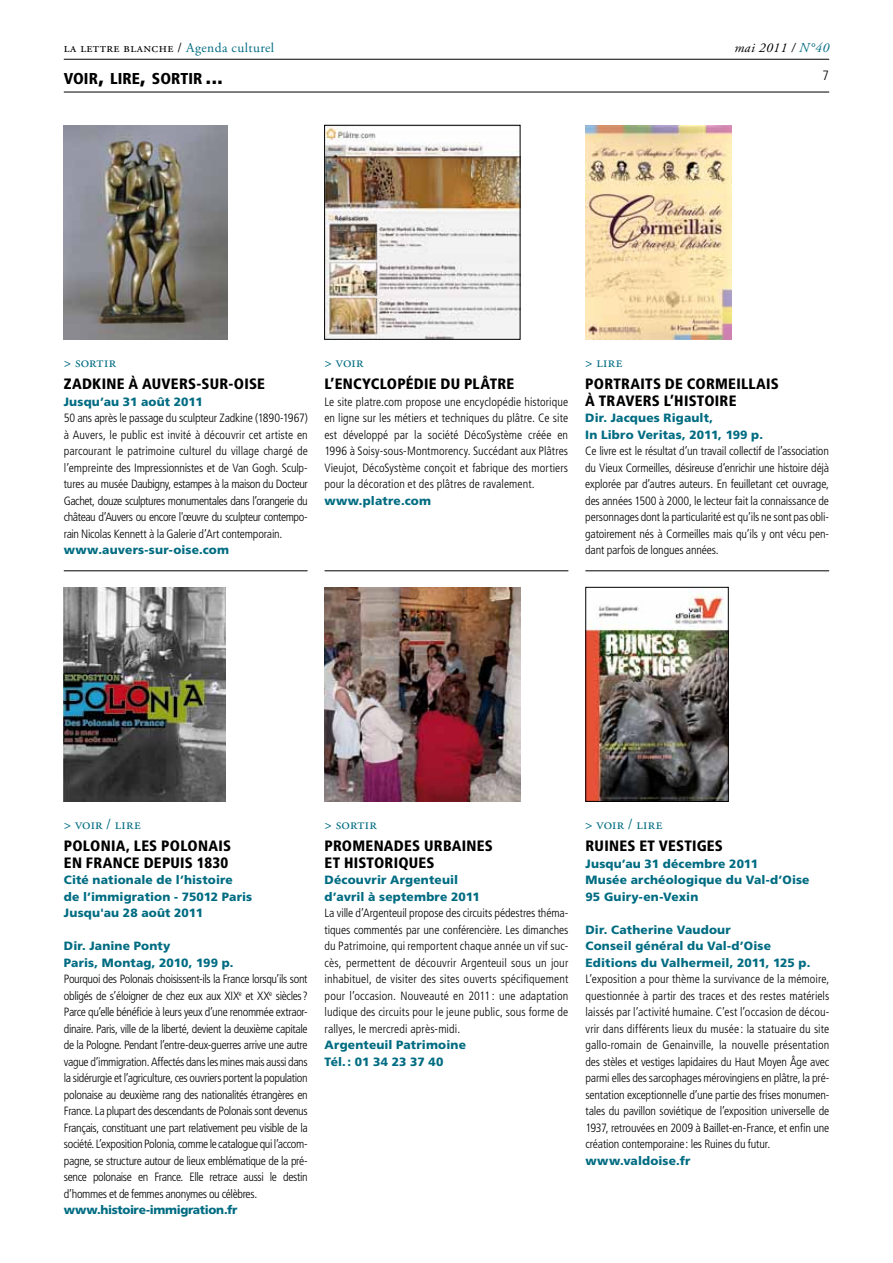
<style>
.page{position:relative;width:893px;height:1263px;background:#fff}
.page>*{position:absolute;margin:0;border:0;box-sizing:border-box;transform-origin:0 0}
.t1{font:900 condensed 15.75px "Frutiger";letter-spacing:.005em;color:#000}
.t2{font:900 condensed 15px/16.5px "Frutiger";letter-spacing:.015em;color:#000}
.t3{font:15px "Adobe Garamond Pro";letter-spacing:.015em;color:#006c82}
.t4{font:13.5px "Adobe Garamond Pro";letter-spacing:.03em;color:#000}
.t5{font:italic 13.5px "Adobe Garamond Pro";letter-spacing:.03em;color:#000}
.t6{font:300 condensed 13.5px "Frutiger";color:#000}
.t7{font:300 condensed 12px/16.5px "Frutiger";letter-spacing:-.015em;color:#000;text-align:justify}
.t8{font:900 12px/16.5px "Frutiger";letter-spacing:.01em;color:#006c82}
.t9{font:900 12px "Frutiger";letter-spacing:-.03em;color:#006c82}
.s1{color:#006c82}
.s2{font-size:22.5px}
</style>
<div class="page">
<hr style="left:64px;top:59px;width:765px;height:1px;background:#000">
<hr style="left:64px;top:92px;width:765px;height:1px;background:#000">
<hr style="left:64px;top:570px;width:244px;height:1px;background:#000">
<hr style="left:325px;top:570px;width:243px;height:1px;background:#000">
<hr style="left:585px;top:570px;width:244px;height:1px;background:#000">
<img style="left:585px;top:125px;width:147px;height:215px">
<img style="left:325px;top:587px;width:195px;height:215px">
<img style="left:64px;top:587px;width:162px;height:215px">
<img style="left:587px;top:592px;width:139px;height:208px">
<div style="left:585px;top:587px;width:143px;height:215px;border:1px solid #000"></div>
<img style="left:64px;top:125px;width:164px;height:215px">
<img style="left:326px;top:127px;width:192px;height:211px">
<div style="left:324px;top:125px;width:196px;height:215px;border:1px solid #000"></div>
<p class="t4" style="left:64px;top:40px;width:212px">la lettre blanche / <span class="s1">Agenda culturel</span></p>
<h1 class="t1" style="left:64px;top:69px;width:161px">VOIR<span class="s2">,</span> LIRE<span class="s2">,</span> SORTIR <span class="s2">...</span></h1>
<p class="t3" style="left:64px;top:353px;width:54px">&gt; sortir</p>
<p class="t3" style="left:325px;top:353px;width:40px">&gt; voir</p>
<p class="t3" style="left:585px;top:353px;width:39px">&gt; lire</p>
<p class="t5" style="left:734px;top:40px;width:96px">mai 2011 / <span class="s1">N°40</span></p>
<p class="t6" style="left:822px;top:68px;width:8px">7</p>
<p class="t2" style="left:64px;top:376px;width:203px">ZADKINE À AUVERS-SUR-OISE</p>
<p class="t8" style="left:64px;top:393px;width:140px">Jusqu’au 31 août 2011</p>
<p class="t7" style="left:64px;top:410px;width:246px">50 ans après le passage du sculpteur Zadkine (1890-1967) à Auvers, le public est invité à découvrir cet artiste en parcourant le patrimoine culturel du village chargé de l’empreinte des Impressionnistes et de Van Gogh. Sculp&shy;tures au musée Daubigny, estampes à la maison du Docteur Gachet, douze sculptures monumentales dans l’orangerie du château d’Auvers ou encore l'œuvre du sculpteur contempo&shy;rain Nicolas Kennett à la Galerie d’Art contemporain.</p>
<p class="t8" style="left:64px;top:542px;width:167px">www.auvers-sur-oise.com</p>
<p class="t2" style="left:324px;top:376px;width:191px">L’ENCYCLOPÉDIE DU PLÂTRE</p>
<p class="t7" style="left:324px;top:393px;width:245px">Le site platre.com propose une encyclopédie historique en ligne sur les métiers et techniques du plâtre. Ce site est développé par la société DécoSystème créée en 1996 à Soisy-sous-Montmorency. Succédant aux Plâtres Vieujot, DécoSystème conçoit et fabrique des mortiers pour la décoration et des plâtres de ravalement.</p>
<p class="t8" style="left:324px;top:492px;width:108px">www.platre.com</p>
<p class="t2" style="left:585px;top:376px;width:195px">PORTRAITS DE CORMEILLAIS<br>À TRAVERS L’HISTOIRE</p>
<p class="t8" style="left:585px;top:410px;width:179px">Dir. Jacques Rigault,<br>In Libro Veritas, 2011, 199 p.</p>
<p class="t7" style="left:585px;top:443px;width:245px">Ce livre est le résultat d’un travail collectif de l’association du Vieux Cormeilles, désireuse d’enrichir une histoire déjà explorée par d’autres auteurs. En feuilletant cet ouvrage, des années 1500 à 2000, le lecteur fait la connaissance de personnages dont la particularité est qu’ils ne sont pas obli&shy;gatoirement nés à Cormeilles mais qu’ils y ont vécu pen&shy;dant parfois de longues années.</p>
<p class="t3" style="left:64px;top:815px;width:79px">&gt; voir / lire</p>
<p class="t3" style="left:325px;top:815px;width:54px">&gt; sortir</p>
<p class="t3" style="left:585px;top:815px;width:79px">&gt; voir / lire</p>
<p class="t2" style="left:64px;top:838px;width:169px">POLONIA, LES POLONAIS<br>EN FRANCE DEPUIS 1830</p>
<p class="t8" style="left:64px;top:872px;width:190px">Cité nationale de l’histoire<br>de l’immigration - 75012 Paris<br>Jusqu'au 28 août 2011</p>
<p class="t8" style="left:64px;top:938px;width:171px">Dir. Janine Ponty<br>Paris, Montag, 2010, 199 p.</p>
<p class="t7" style="left:64px;top:971px;width:245px">Pourquoi des Polonais choisissent-ils la France lorsqu’ils sont obligés de s’éloigner de chez eux aux XIX<sup>e</sup> et XX<sup>e</sup> siècles?<br>Parce qu’elle bénéficie à leurs yeux d’une renommée extraor&shy;dinaire. Paris, ville de la liberté, devient la deuxième capitale de la Pologne. Pendant l’entre-deux-guerres arrive une autre vague d’immigration. Affectés dans les mines mais aussi dans la sidérurgie et l’agriculture, ces ouvriers portent la population polonaise au deuxième rang des nationalités étrangères en France. La plupart des descendants de Polonais sont devenus Français, constituant une part relativement peu visible de la société. L’exposition Polonia, comme le catalogue qui l’accom&shy;pagne, se structure autour de lieux emblématique de la pré&shy;sence polonaise en France. Elle retrace aussi le destin d’hommes et de femmes anonymes ou célèbres.</p>
<p class="t9" style="left:64px;top:1203px;width:175px">www.histoire-immigration.fr</p>
<p class="t2" style="left:325px;top:838px;width:170px">PROMENADES URBAINES<br>ET HISTORIQUES</p>
<p class="t8" style="left:325px;top:872px;width:157px">Découvrir Argenteuil d’avril à septembre 2011</p>
<p class="t7" style="left:325px;top:905px;width:245px">La ville d’Argenteuil propose des circuits pédestres théma&shy;tiques commentés par une conférencière. Les dimanches du Patrimoine, qui remportent chaque année un vif suc&shy;cès, permettent de découvrir Argenteuil sous un jour inhabituel, de visiter des sites ouverts spécifiquement pour l’occasion. Nouveauté en 2011 : une adaptation ludique des circuits pour le jeune public, sous forme de rallyes, le mercredi après-midi.</p>
<p class="t8" style="left:325px;top:1037px;width:143px">Argenteuil Patrimoine<br>Tél.: 01 34 23 37 40</p>
<p class="t2" style="left:585px;top:838px;width:139px">RUINES ET VESTIGES</p>
<p class="t8" style="left:585px;top:855px;width:226px">Jusqu’au 31 décembre 2011<br>Musée archéologique du Val-d’Oise<br>95 Guiry-en-Vexin</p>
<p class="t8" style="left:585px;top:921px;width:226px">Dir. Catherine Vaudour<br>Conseil général du Val-d’Oise<br>Editions du Valhermeil, 2011, 125 p.</p>
<p class="t7" style="left:585px;top:971px;width:245px">L’exposition a pour thème la survivance de la mémoire, questionnée à partir des traces et des restes matériels laissés par l’activité humaine. C’est l’occasion de décou&shy;vrir dans différents lieux du musée : la statuaire du site gallo-romain de Genainville, la nouvelle présentation des stèles et vestiges lapidaires du Haut Moyen Âge avec parmi elles des sarcophages mérovingiens en plâtre, la pré&shy;sentation exceptionnelle d’une partie des frises monumen&shy;tales du pavillon soviétique de l’exposition universelle de 1937, retrouvées en 2009 à Baillet-en-France, et enfin une création contemporaine: les Ruines du futur.</p>
<p class="t8" style="left:585px;top:1152px;width:106px">www.valdoise.fr</p>
</div>
